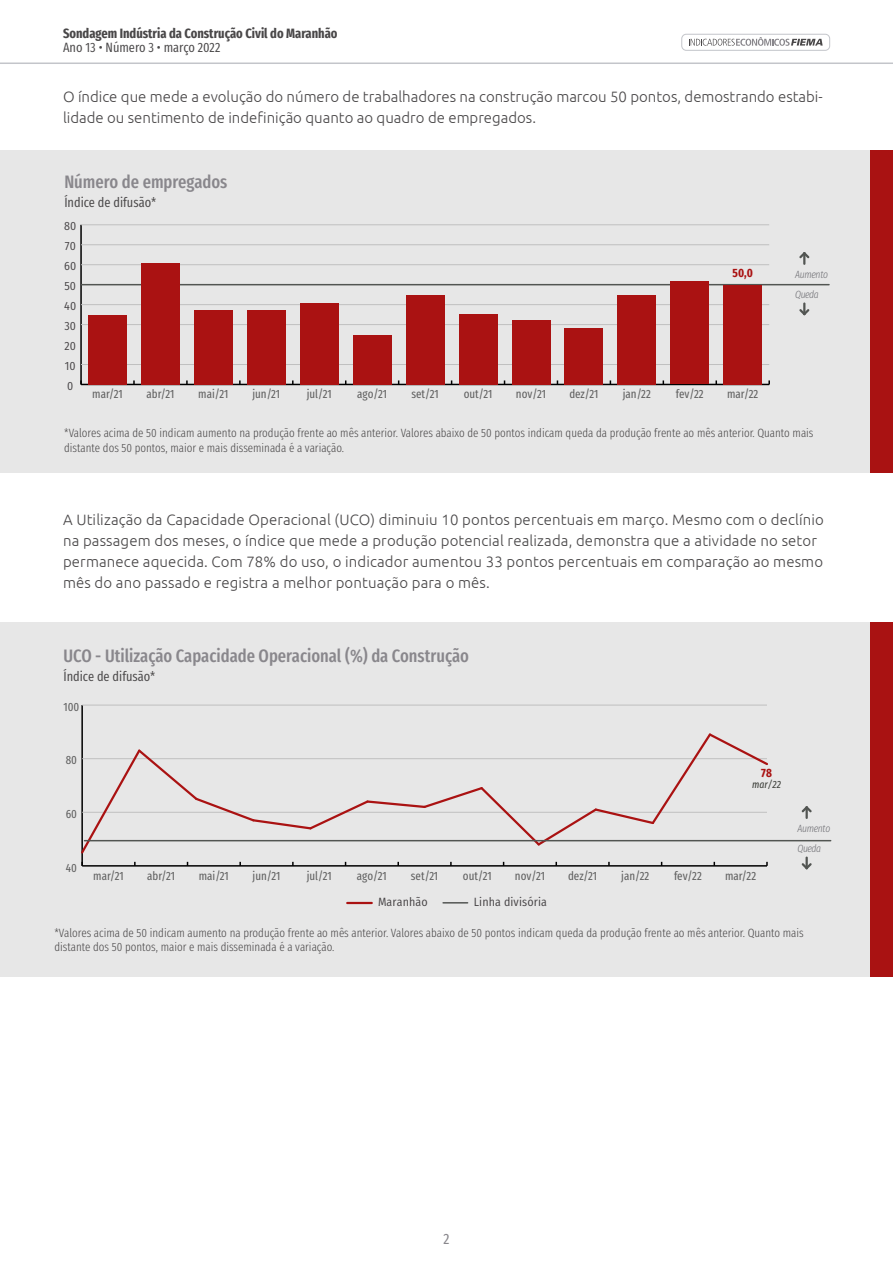
<style>
.page{position:relative;width:893px;height:1263px;background:#fff}
.page>*{position:absolute;margin:0;border:0;box-sizing:border-box;transform-origin:0 0}
.t1{font:500 18px "Fira Sans Compressed";color:#89878c}
.t2{font:300 15px/21px "Ubuntu";letter-spacing:.01em;color:#494748}
.t3{font:15px "Fira Sans Compressed";color:#89878c}
.t4{font:13.5px "Fira Sans Compressed";color:#494748}
.t5{font:700 13.5px "Fira Sans Compressed";color:#494748}
.t6{font:300 12px/14.4px "Fira Sans Compressed";color:#494748}
.t7{font:12px "Fira Sans Compressed";color:#606060}
.t8{font:12px "Fira Sans Condensed";letter-spacing:.01em;color:#474446}
.t9{font:700 12px "Fira Sans Compressed";color:#aa1212}
.t10{font:italic 300 10.5px/20.1px "Fira Sans Compressed";letter-spacing:-.03em;color:#717176}
.t11{font:italic 10.5px "Fira Sans Compressed";color:#3e403b}
</style>
<div class="page">
<div style="left:681px;top:34px;width:149px;height:17px;border:1px solid #c3c5ca;border-radius:4px"></div>
<svg style="left:689px;top:37px;width:134px;height:9px"></svg>
<hr style="left:0;top:62px;width:893px;height:2px;background:#c3c5ca">
<div style="left:0;top:623px;width:893px;height:354px;background:#e7e7e7"></div>
<div style="left:870px;top:623px;width:23px;height:354px;background:#a91212"></div>
<svg style="left:802px;top:806px;width:10px;height:13px"></svg>
<svg style="left:802px;top:856px;width:10px;height:13px"></svg>
<hr style="left:347px;top:902px;width:25px;height:2px;background:#aa1212">
<svg style="left:443px;top:902px;width:25px;height:1px"></svg>
<hr style="left:82px;top:865px;width:685px;height:1px;background:#000">
<hr style="left:81px;top:705px;width:2px;height:161px;background:#000">
<hr style="left:82px;top:705px;width:685px;height:1px;background:#c0c0c0">
<svg style="left:81px;top:731px;width:689px;height:124px"></svg>
<hr style="left:84px;top:840px;width:747px;height:1px;background:#525552">
<div style="left:0;top:150px;width:893px;height:322px;background:#e7e7e7"></div>
<div style="left:870px;top:150px;width:23px;height:322px;background:#a91212"></div>
<hr style="left:81px;top:384px;width:688px;height:1px;background:#000">
<hr style="left:80px;top:225px;width:2px;height:159px;background:#000">
<hr style="left:81px;top:364px;width:688px;height:1px;background:#c0c0c0">
<hr style="left:81px;top:324px;width:688px;height:1px;background:#c0c0c0">
<hr style="left:81px;top:304px;width:688px;height:1px;background:#c0c0c0">
<hr style="left:81px;top:284px;width:748px;height:1px;background:#525552">
<hr style="left:81px;top:264px;width:688px;height:1px;background:#c0c0c0">
<hr style="left:81px;top:244px;width:688px;height:1px;background:#c0c0c0">
<hr style="left:81px;top:224px;width:688px;height:1px;background:#c0c0c0">
<div style="left:88px;top:315px;width:39px;height:69px;background:#aa1212"></div>
<div style="left:141px;top:263px;width:39px;height:121px;background:#aa1212"></div>
<div style="left:194px;top:310px;width:38px;height:74px;background:#aa1212"></div>
<div style="left:247px;top:310px;width:38px;height:74px;background:#aa1212"></div>
<div style="left:300px;top:303px;width:38px;height:81px;background:#aa1212"></div>
<div style="left:353px;top:335px;width:38px;height:49px;background:#aa1212"></div>
<div style="left:406px;top:295px;width:38px;height:89px;background:#aa1212"></div>
<div style="left:459px;top:314px;width:38px;height:70px;background:#aa1212"></div>
<div style="left:512px;top:320px;width:38px;height:64px;background:#aa1212"></div>
<div style="left:565px;top:328px;width:38px;height:56px;background:#aa1212"></div>
<div style="left:618px;top:295px;width:38px;height:89px;background:#aa1212"></div>
<div style="left:671px;top:281px;width:38px;height:103px;background:#aa1212"></div>
<div style="left:724px;top:285px;width:38px;height:99px;background:#aa1212"></div>
<svg style="left:799px;top:252px;width:10px;height:13px"></svg>
<svg style="left:799px;top:302px;width:10px;height:13px"></svg>
<p class="t5" style="left:63px;top:22px;width:276px">Sondagem Indústria da Construção Civil do Maranhão</p>
<p class="t4" style="left:63px;top:37px;width:159px">Ano 13 • Número 3 • março 2022</p>
<p class="t2" style="left:63px;top:86px;width:761px">O índice que mede a evolução do número de trabalhadores na construção marcou 50 pontos, demostrando estabi&shy;lidade ou sentimento de indefinição quanto ao quadro de empregados.</p>
<p class="t1" style="left:64px;top:167px;width:165px">Número de empregados</p>
<p class="t4" style="left:64px;top:192px;width:93px">Índice de difusão*</p>
<p class="t8" style="left:64px;top:217px;width:14px">80</p>
<p class="t8" style="left:65px;top:237px;width:13px">70</p>
<p class="t8" style="left:64px;top:257px;width:14px">60</p>
<p class="t8" style="left:64px;top:277px;width:13px">50</p>
<p class="t8" style="left:64px;top:297px;width:14px">40</p>
<p class="t8" style="left:64px;top:317px;width:13px">30</p>
<p class="t8" style="left:65px;top:337px;width:13px">20</p>
<p class="t8" style="left:65px;top:357px;width:12px">10</p>
<p class="t8" style="left:67px;top:377px;width:8px">0</p>
<p class="t9" style="left:733px;top:262px;width:22px">50,0</p>
<p class="t7" style="left:92px;top:385px;width:32px">mar/21</p>
<p class="t7" style="left:146px;top:385px;width:29px">abr/21</p>
<p class="t7" style="left:198px;top:385px;width:32px">mai/21</p>
<p class="t7" style="left:252px;top:385px;width:29px">jun/21</p>
<p class="t7" style="left:307px;top:385px;width:27px">jul/21</p>
<p class="t7" style="left:357px;top:385px;width:31px">ago/21</p>
<p class="t7" style="left:411px;top:385px;width:29px">set/21</p>
<p class="t7" style="left:464px;top:385px;width:30px">out/21</p>
<p class="t7" style="left:516px;top:385px;width:32px">nov/21</p>
<p class="t7" style="left:569px;top:385px;width:31px">dez/21</p>
<p class="t7" style="left:623px;top:385px;width:30px">jan/22</p>
<p class="t7" style="left:676px;top:385px;width:29px">fev/22</p>
<p class="t7" style="left:727px;top:385px;width:33px">mar/22</p>
<p class="t10" style="left:795px;top:264px;width:34px">Aumento<br>Queda</p>
<p class="t6" style="left:64px;top:426px;width:751px">*Valores acima de 50 indicam aumento na produção frente ao mês anterior. Valores abaixo de 50 pontos indicam queda da produção frente ao mês anterior. Quanto mais distante dos 50 pontos, maior e mais disseminada é a variação.</p>
<p class="t2" style="left:63px;top:509px;width:762px">A Utilização da Capacidade Operacional (UCO) diminuiu 10 pontos percentuais em março. Mesmo com o declínio na passagem dos meses, o índice que mede a produção potencial realizada, demonstra que a atividade no setor permanece aquecida. Com 78% do uso, o indicador aumentou 33 pontos percentuais em comparação ao mesmo mês do ano passado e registra a melhor pontuação para o mês.</p>
<p class="t1" style="left:63px;top:641px;width:407px">UCO - Utilização Capacidade Operacional (%) da Construção</p>
<p class="t4" style="left:63px;top:666px;width:93px">Índice de difusão*</p>
<p class="t7" style="left:63px;top:697px;width:17px">100</p>
<p class="t7" style="left:66px;top:751px;width:13px">80</p>
<p class="t7" style="left:66px;top:805px;width:13px">60</p>
<p class="t7" style="left:66px;top:858px;width:13px">40</p>
<p class="t9" style="left:761px;top:762px;width:12px">78</p>
<p class="t11" style="left:752px;top:776px;width:30px">mar/22</p>
<p class="t7" style="left:93px;top:866px;width:32px">mar/21</p>
<p class="t7" style="left:147px;top:866px;width:29px">abr/21</p>
<p class="t7" style="left:199px;top:866px;width:32px">mai/21</p>
<p class="t7" style="left:253px;top:866px;width:29px">jun/21</p>
<p class="t7" style="left:307px;top:866px;width:27px">jul/21</p>
<p class="t7" style="left:357px;top:866px;width:31px">ago/21</p>
<p class="t7" style="left:411px;top:866px;width:29px">set/21</p>
<p class="t7" style="left:463px;top:866px;width:30px">out/21</p>
<p class="t7" style="left:515px;top:866px;width:32px">nov/21</p>
<p class="t7" style="left:568px;top:866px;width:31px">dez/21</p>
<p class="t7" style="left:621px;top:866px;width:30px">jan/22</p>
<p class="t7" style="left:674px;top:866px;width:29px">fev/22</p>
<p class="t7" style="left:725px;top:866px;width:33px">mar/22</p>
<p class="t8" style="left:378px;top:893px;width:51px">Maranhão</p>
<p class="t8" style="left:474px;top:893px;width:75px">Linha divisória</p>
<p class="t10" style="left:797px;top:818px;width:34px">Aumento<br>Queda</p>
<p class="t6" style="left:54px;top:925px;width:751px">*Valores acima de 50 indicam aumento na produção frente ao mês anterior. Valores abaixo de 50 pontos indicam queda da produção frente ao mês anterior. Quanto mais distante dos 50 pontos, maior e mais disseminada é a variação.</p>
<p class="t3" style="left:443px;top:1227px;width:8px">2</p>
</div>
